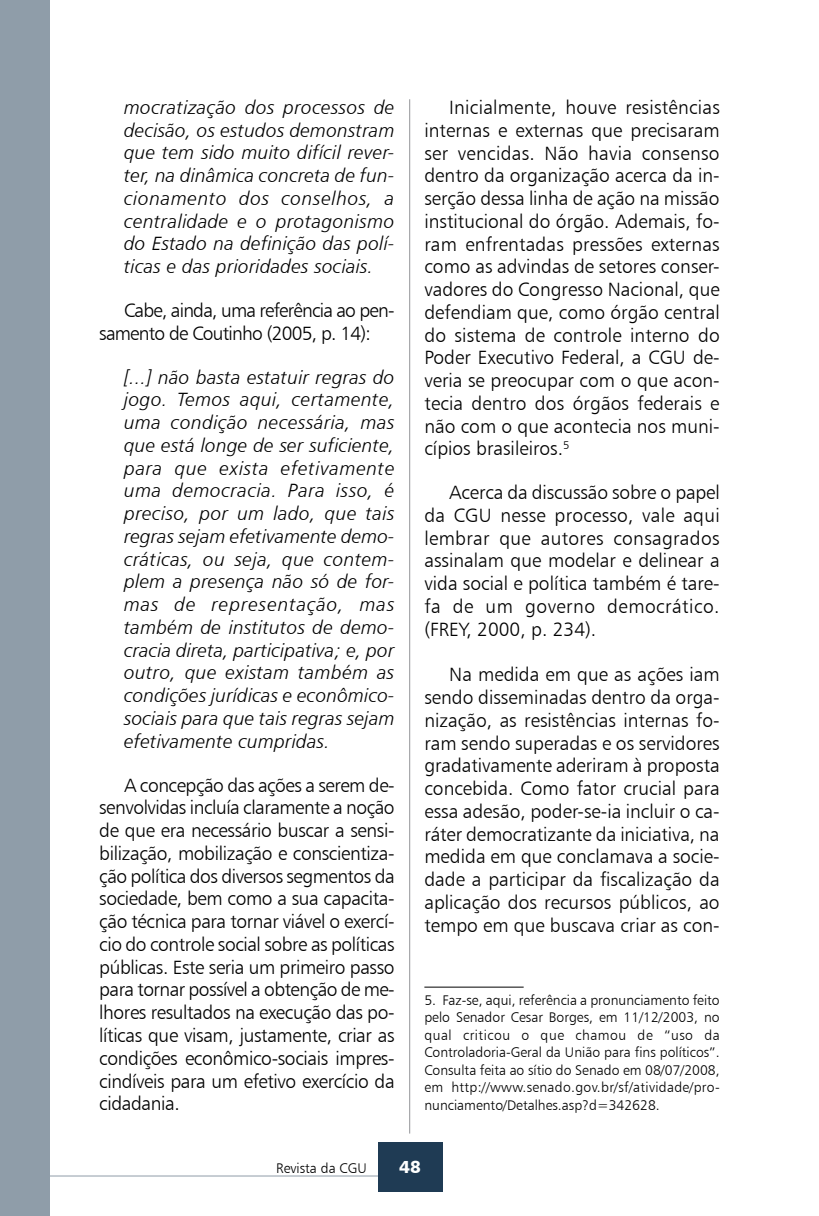
<style>
.page{position:relative;width:819px;height:1216px;background:#fff}
.page>*{position:absolute;margin:0;border:0;box-sizing:border-box;transform-origin:0 0}
.t1{font:19.25px/22.8px "Humanist 777 BT Light B";color:#000;text-align:justify}
.t2{font:19.25px/22.8px "Humanist 777 BT Light Italic B";letter-spacing:.01em;color:#000;text-align:justify}
.t3{font:19.25px/22.8px "Humanist 777 BT Light B";letter-spacing:-.04em;color:#000}
.t4{font:17.5px "Humanist 777 BT Black B";color:#fff}
.t5{font:14px/17.5px "Humanist 777 BT Light B";color:#000;text-align:justify}
</style>
<div class="page">
<hr style="left:409px;top:99px;width:1px;height:1034px;background:#939598">
<hr style="left:1px;top:1175px;width:380px;height:1px;background:#8f9da9">
<div style="left:378px;top:1141px;width:64px;height:50px;background:#1f3b54"></div>
<div style="left:0;top:0;width:50px;height:1215px;background:#8f9da9"></div>
<hr style="left:424px;top:986px;width:99px;height:1px;background:#000">
<p class="t2" style="left:124px;top:95px;width:272px">mocratização dos processos de decisão, os estudos demonstram que tem sido muito difícil rever&shy;ter, na dinâmica concreta de fun&shy;cionamento dos conselhos, a centralidade e o protagonismo do Estado na definição das polí&shy;ticas e das prioridades sociais.</p>
<p class="t3" style="left:99px;top:299px;width:297px;text-indent:25px">Cabe, ainda, uma referência ao pen&shy;samento de Coutinho (2005, p. 14):</p>
<p class="t2" style="left:124px;top:365px;width:272px">[...] não basta estatuir regras do jogo. Temos aqui, certamente, uma condição necessária, mas que está longe de ser suficiente, para que exista efetivamente uma democracia. Para isso, é preciso, por um lado, que tais regras sejam efetivamente demo&shy;cráticas, ou seja, que contem&shy;plem a presença não só de for&shy;mas de representação, mas também de institutos de demo&shy;cracia direta, participativa; e, por outro, que existam também as condições jurídicas e econômico&shy;sociais para que tais regras sejam efetivamente cumpridas.</p>
<p class="t1" style="left:99px;top:773px;width:297px;text-indent:25px">A concepção das ações a serem de&shy;senvolvidas incluía claramente a noção de que era necessário buscar a sensi&shy;bilização, mobilização e conscientiza&shy;ção política dos diversos segmentos da sociedade, bem como a sua capacita&shy;ção técnica para tornar viável o exercí&shy;cio do controle social sobre as políticas públicas. Este seria um primeiro passo para tornar possível a obtenção de me&shy;lhores resultados na execução das po&shy;líticas que visam, justamente, criar as condições econômico-sociais impres&shy;cindíveis para um efetivo exercício da cidadania.</p>
<p class="t1" style="left:424px;top:96px;width:297px;text-indent:25px">Inicialmente, houve resistências internas e externas que precisaram ser vencidas. Não havia consenso dentro da organização acerca da in&shy;serção dessa linha de ação na missão institucional do órgão. Ademais, fo&shy;ram enfrentadas pressões externas como as advindas de setores conser&shy;vadores do Congresso Nacional, que defendiam que, como órgão central do sistema de controle interno do Poder Executivo Federal, a CGU de&shy;veria se preocupar com o que acon&shy;tecia dentro dos órgãos federais e não com o que acontecia nos muni&shy;cípios brasileiros.<sup>5</sup></p>
<p class="t1" style="left:424px;top:480px;width:297px;text-indent:25px">Acerca da discussão sobre o papel da CGU nesse processo, vale aqui lembrar que autores consagrados assinalam que modelar e delinear a vida social e política também é tare&shy;fa de um governo democrático. (FREY, 2000, p. 234).</p>
<p class="t1" style="left:424px;top:663px;width:297px;text-indent:25px">Na medida em que as ações iam sendo disseminadas dentro da orga&shy;nização, as resistências internas fo&shy;ram sendo superadas e os servidores gradativamente aderiram à proposta concebida. Como fator crucial para essa adesão, poder-se-ia incluir o ca&shy;ráter democratizante da iniciativa, na medida em que conclamava a socie&shy;dade a participar da fiscalização da aplicação dos recursos públicos, ao tempo em que buscava criar as con-</p>
<p class="t5" style="left:424px;top:990px;width:297px">5. Faz-se, aqui, referência a pronunciamento feito pelo Senador Cesar Borges, em 11/12/2003, no qual criticou o que chamou de “uso da Controladoria-Geral da União para fins políticos”.<br>Consulta feita ao sítio do Senado em 08/07/2008, em http://www.senado.gov.br/sf/atividade/pro&shy;nunciamento/Detalhes.asp?d=342628.</p>
<p class="t5" style="left:276px;top:1159px;width:92px">Revista da CGU</p>
<p class="t4" style="left:399px;top:1155px;width:23px">48</p>
</div>
